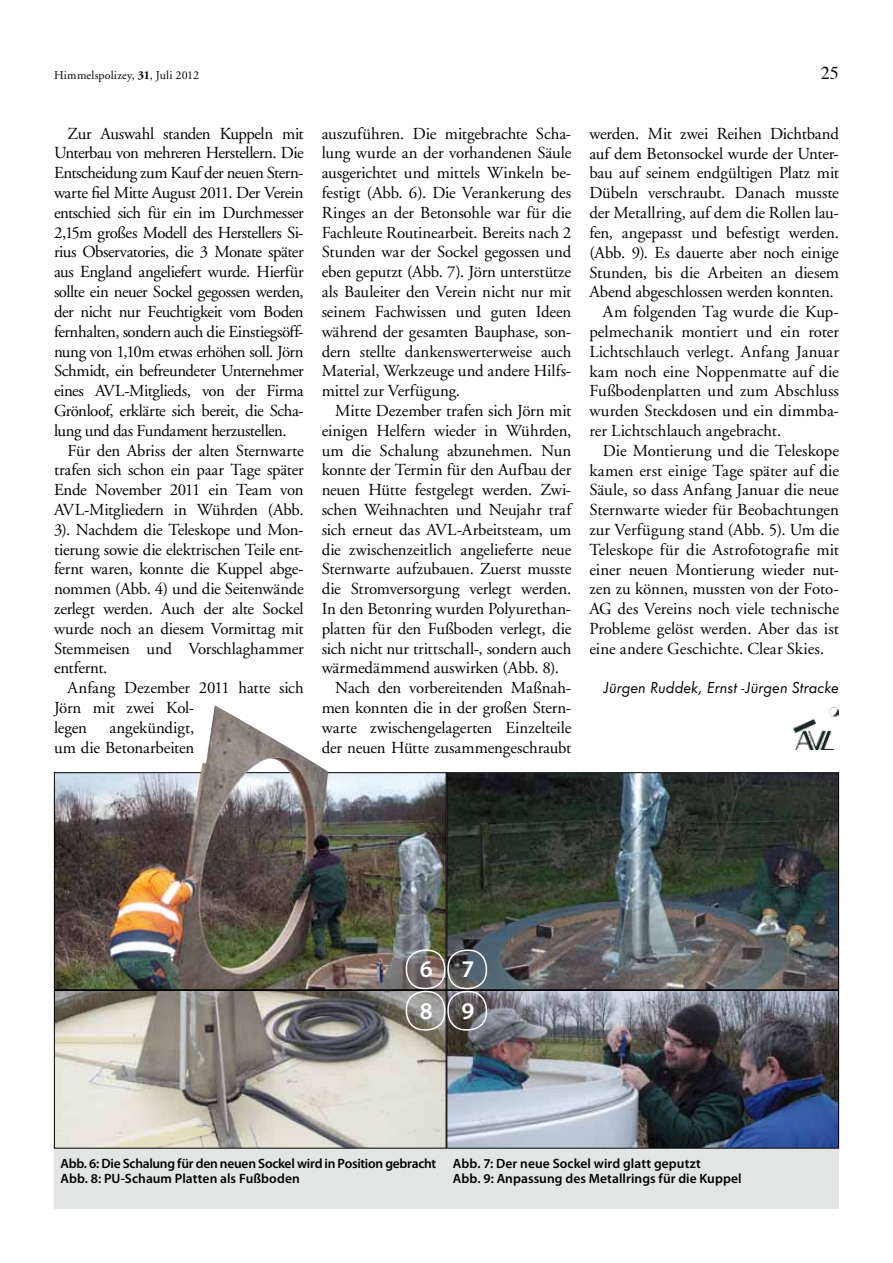
<style>
.page{position:relative;width:893px;height:1263px;background:#fff}
.page>*{position:absolute;margin:0;border:0;box-sizing:border-box;transform-origin:0 0}
.t1{font:600 24px/41.4px "Myriad Pro";color:#fff}
.t2{font:18px "Times";color:#000}
.t3{font:16.8px/19.8px "Adobe Garamond";letter-spacing:-.005em;color:#000;text-align:justify}
.t4{font:italic 16.5px "Futura T";color:#000}
.t5{font:600 13.5px/15.8px "Myriad Pro";letter-spacing:-.015em;color:#000}
.t6{font:600 13.5px/15.8px "Myriad Pro";letter-spacing:.005em;color:#000}
.t7{font:12px "Adobe Garamond";letter-spacing:.02em;color:#000}
.s1{font-weight:700}
</style>
<div class="page">
<div style="left:446px;top:1148px;width:393px;height:61px;background:#e3e4e4"></div>
<div style="left:54px;top:1148px;width:392px;height:61px;background:#e3e4e4"></div>
<img style="left:794px;top:707px;width:45px;height:43px">
<img style="left:54px;top:772px;width:392px;height:218px">
<img style="left:187px;top:705px;width:141px;height:283px">
<img style="left:446px;top:772px;width:393px;height:218px">
<svg style="left:54px;top:990px;width:392px;height:159px;background:#b1afa6"></svg>
<img style="left:446px;top:990px;width:393px;height:159px">
<div style="left:406px;top:949px;width:39px;height:40px;border:2px solid #fff;border-radius:18px"></div>
<div style="left:447px;top:949px;width:40px;height:40px;border:2px solid #fff;border-radius:18px"></div>
<div style="left:406px;top:991px;width:39px;height:39px;border:2px solid #fff;border-radius:18px"></div>
<div style="left:447px;top:991px;width:40px;height:39px;border:2px solid #fff;border-radius:18px"></div>
<p class="t7" style="left:54px;top:69px;width:147px">Himmelspolizey, <span class="s1">31</span>, Juli 2012</p>
<p class="t2" style="left:821px;top:56px;width:19px">25</p>
<p class="t3" style="left:54px;top:124px;width:251px;text-indent:14px">Zur Auswahl standen Kuppeln mit Unterbau von mehreren Herstellern. Die Entscheidung zum Kauf der neuen Stern&shy;warte fiel Mitte August 2011. Der Verein entschied sich für ein im Durchmesser 2,15m großes Modell des Herstellers Si&shy;rius Observatories, die 3 Monate später aus England angeliefert wurde. Hierfür sollte ein neuer Sockel gegossen werden, der nicht nur Feuchtigkeit vom Boden fernhalten, sondern auch die Einstiegsöff&shy;nung von 1,10m etwas erhöhen soll. Jörn Schmidt, ein befreundeter Unternehmer eines AVL-Mitglieds, von der Firma Grönloof, erklärte sich bereit, die Scha&shy;lung und das Fundament herzustellen.</p>
<p class="t3" style="left:54px;top:441px;width:251px;text-indent:14px">Für den Abriss der alten Sternwarte trafen sich schon ein paar Tage später Ende November 2011 ein Team von AVL-Mitgliedern in Wührden (Abb.<br>3). Nachdem die Teleskope und Mon&shy;tierung sowie die elektrischen Teile ent&shy;fernt waren, konnte die Kuppel abge&shy;nommen (Abb. 4) und die Seitenwände zerlegt werden. Auch der alte Sockel wurde noch an diesem Vormittag mit Stemmeisen und Vorschlaghammer entfernt.</p>
<p class="t3" style="left:54px;top:678px;width:251px;text-align:left;text-indent:14px">Anfang Dezember 2011 hatte sich<br>Jörn mit zwei Kol-<br>legen</p>
<p class="t3" style="left:54px;top:718px;width:142px;text-align:right">angekündigt,<br>um die Betonarbeiten</p>
<p class="t3" style="left:322px;top:124px;width:251px">auszuführen. Die mitgebrachte Scha&shy;lung wurde an der vorhandenen Säule ausgerichtet und mittels Winkeln be&shy;festigt (Abb. 6). Die Verankerung des Ringes an der Betonsohle war für die Fachleute Routinearbeit. Bereits nach 2<br>Stunden war der Sockel gegossen und eben geputzt (Abb. 7). Jörn unterstütze als Bauleiter den Verein nicht nur mit seinem Fachwissen und guten Ideen während der gesamten Bauphase, son&shy;dern stellte dankenswerterweise auch Material, Werkzeuge und andere Hilfs&shy;mittel zur Verfügung.</p>
<p class="t3" style="left:335px;top:401px;width:238px">Mitte Dezember trafen sich Jörn mit</p>
<p class="t3" style="left:322px;top:421px;width:251px">einigen Helfern wieder in Wührden,</p>
<p class="t3" style="left:322px;top:441px;width:251px">um die Schalung abzunehmen. Nun</p>
<p class="t3" style="left:322px;top:461px;width:251px">konnte der Termin für den Aufbau der</p>
<p class="t3" style="left:322px;top:480px;width:251px">neuen Hütte festgelegt werden. Zwi-</p>
<p class="t3" style="left:322px;top:500px;width:251px">schen Weihnachten und Neujahr traf</p>
<p class="t3" style="left:322px;top:520px;width:251px">sich erneut das AVL-Arbeitsteam, um</p>
<p class="t3" style="left:322px;top:540px;width:251px">die zwischenzeitlich angelieferte neue</p>
<p class="t3" style="left:322px;top:560px;width:251px">Sternwarte aufzubauen. Zuerst musste</p>
<p class="t3" style="left:322px;top:579px;width:251px">die Stromversorgung verlegt werden.</p>
<p class="t3" style="left:322px;top:599px;width:251px">In den Betonring wurden Polyurethan-</p>
<p class="t3" style="left:322px;top:619px;width:251px">platten für den Fußboden verlegt, die</p>
<p class="t3" style="left:322px;top:639px;width:251px">sich nicht nur trittschall-, sondern auch</p>
<p class="t3" style="left:322px;top:659px;width:239px">wärmedämmend auswirken (Abb. 8).</p>
<p class="t3" style="left:335px;top:678px;width:238px">Nach den vorbereitenden Maßnah-</p>
<p class="t3" style="left:322px;top:698px;width:251px">men konnten die in der großen Stern-</p>
<p class="t3" style="left:322px;top:718px;width:251px">warte zwischengelagerten Einzelteile</p>
<p class="t3" style="left:322px;top:738px;width:251px">der neuen Hütte zusammengeschraubt</p>
<p class="t3" style="left:589px;top:124px;width:251px">werden. Mit zwei Reihen Dichtband</p>
<p class="t3" style="left:589px;top:144px;width:251px">auf dem Betonsockel wurde der Unter-</p>
<p class="t3" style="left:589px;top:164px;width:251px">bau auf seinem endgültigen Platz mit</p>
<p class="t3" style="left:589px;top:183px;width:251px">Dübeln verschraubt. Danach musste</p>
<p class="t3" style="left:589px;top:203px;width:251px">der Metallring, auf dem die Rollen lau-</p>
<p class="t3" style="left:589px;top:223px;width:251px">fen, angepasst und befestigt werden.</p>
<p class="t3" style="left:589px;top:243px;width:251px">(Abb. 9). Es dauerte aber noch einige</p>
<p class="t3" style="left:589px;top:263px;width:251px">Stunden, bis die Arbeiten an diesem</p>
<p class="t3" style="left:589px;top:282px;width:246px">Abend abgeschlossen werden konnten.</p>
<p class="t3" style="left:603px;top:302px;width:238px">Am folgenden Tag wurde die Kup-</p>
<p class="t3" style="left:589px;top:322px;width:251px">pelmechanik montiert und ein roter</p>
<p class="t3" style="left:589px;top:342px;width:251px">Lichtschlauch verlegt. Anfang Januar</p>
<p class="t3" style="left:589px;top:362px;width:251px">kam noch eine Noppenmatte auf die</p>
<p class="t3" style="left:589px;top:382px;width:251px">Fußbodenplatten und zum Abschluss</p>
<p class="t3" style="left:589px;top:401px;width:251px">wurden Steckdosen und ein dimmba-</p>
<p class="t3" style="left:589px;top:421px;width:194px">rer Lichtschlauch angebracht.</p>
<p class="t3" style="left:603px;top:441px;width:238px">Die Montierung und die Teleskope</p>
<p class="t3" style="left:589px;top:461px;width:251px">kamen erst einige Tage später auf die</p>
<p class="t3" style="left:589px;top:481px;width:251px">Säule, so dass Anfang Januar die neue</p>
<p class="t3" style="left:589px;top:500px;width:251px">Sternwarte wieder für Beobachtungen</p>
<p class="t3" style="left:589px;top:520px;width:251px">zur Verfügung stand (Abb. 5). Um die</p>
<p class="t3" style="left:589px;top:540px;width:251px">Teleskope für die Astrofotografie mit</p>
<p class="t3" style="left:589px;top:560px;width:251px">einer neuen Montierung wieder nut-</p>
<p class="t3" style="left:589px;top:580px;width:251px">zen zu können, mussten von der Foto-</p>
<p class="t3" style="left:589px;top:599px;width:251px">AG des Vereins noch viele technische</p>
<p class="t3" style="left:589px;top:619px;width:251px">Probleme gelöst werden. Aber das ist</p>
<p class="t3" style="left:589px;top:639px;width:236px">eine andere Geschichte. Clear Skies.</p>
<p class="t4" style="left:603px;top:678px;width:237px">Jürgen Ruddek, Ernst -Jürgen Stracke</p>
<h1 class="t1" style="left:420px;top:948px;width:56px">6 7<br>8 9</h1>
<p class="t5" style="left:60px;top:1155px;width:377px">Abb. 6: Die Schalung für den neuen Sockel wird in Position gebracht<br>Abb. 8: PU-Schaum Platten als Fußboden</p>
<p class="t6" style="left:453px;top:1155px;width:290px">Abb. 7: Der neue Sockel wird glatt geputzt<br>Abb. 9: Anpassung des Metallrings für die Kuppel</p>
</div>
